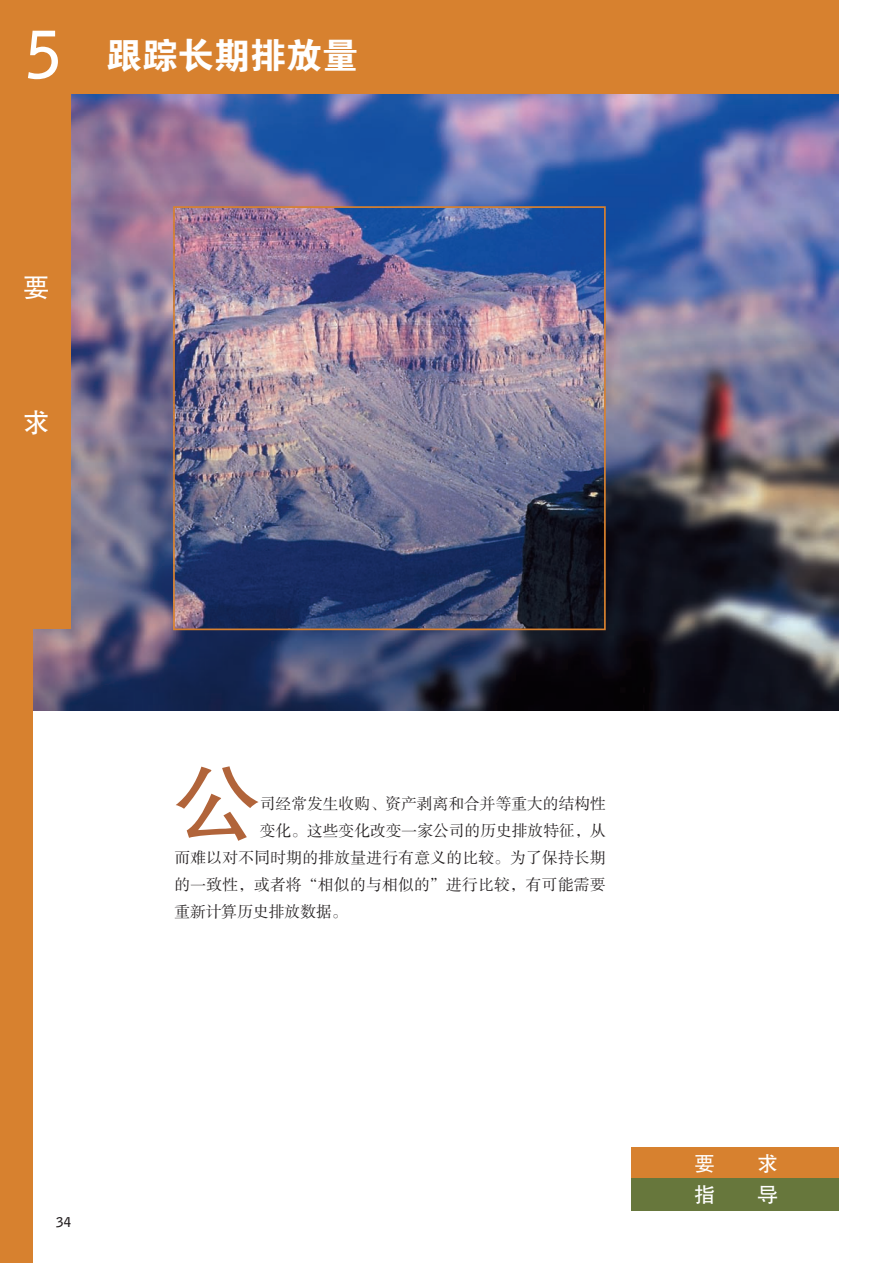
<style>
.page{position:relative;width:893px;height:1263px;background:#fff}
.page>*{position:absolute;margin:0;border:0;box-sizing:border-box;transform-origin:0 0}
.t1{font:85.5px "FZHTK GBK1 0";color:#b1643a}
.t2{font:700 64.2px "Bell Gothic Std";color:#fff}
.t3{font:36px "FZDHTK GBK1 0";color:#fff}
.t4{font:27px "FZHTK GBK1 0";color:#fff}
.t5{font:21px "FZHTK GBK1 0";color:#fff}
.t6{font:15.75px "FZSSK GBK1 0";color:#231f20}
.t7{font:700 13.5px "Bell Gothic Std";color:#231f20}
</style>
<div class="page">
<img style="left:33px;top:94px;width:805px;height:617px">
<img style="left:176px;top:209px;width:427px;height:418px">
<div style="left:173px;top:206px;width:433px;height:424px;border:2px solid #d7812f"></div>
<div style="left:0;top:0;width:70px;height:628px;background:#d7812f"></div>
<div style="left:0;top:0;width:838px;height:93px;background:#d7812f"></div>
<div style="left:631px;top:1148px;width:207px;height:31px;background:#d7812f"></div>
<div style="left:631px;top:1179px;width:207px;height:32px;background:#67773c"></div>
<div style="left:0;top:26px;width:33px;height:1237px;background:#d7812f"></div>
<h2 class="t2" style="left:26px;top:16px;width:37px">5</h2>
<h3 class="t3" style="left:106px;top:36px;width:253px">跟踪长期排放量</h3>
<h3 class="t4" style="left:23px;top:273px;width:27px">要</h3>
<h3 class="t4" style="left:23px;top:408px;width:27px">求</h3>
<p class="t7" style="left:56px;top:1214px;width:17px">34</p>
<h1 class="t1" style="left:174px;top:757px;width:87px">公</h1>
<p class="t6" style="left:260px;top:795px;width:348px">司经常发生收购、资产剥离和合并等重大的结构性</p>
<p class="t6" style="left:260px;top:822px;width:348px">变化。这些变化改变一家公司的历史排放特征，从</p>
<p class="t6" style="left:174px;top:849px;width:433px">而难以对不同时期的排放量进行有意义的比较。为了保持长期</p>
<p class="t6" style="left:174px;top:876px;width:433px">的一致性，或者将“相似的与相似的”进行比较，有可能需要</p>
<p class="t6" style="left:174px;top:903px;width:175px">重新计算历史排放数据。</p>
<h3 class="t5" style="left:694px;top:1152px;width:22px">要</h3>
<h3 class="t5" style="left:757px;top:1152px;width:22px">求</h3>
<h3 class="t5" style="left:694px;top:1183px;width:22px">指</h3>
<h3 class="t5" style="left:757px;top:1183px;width:22px">导</h3>
</div>
